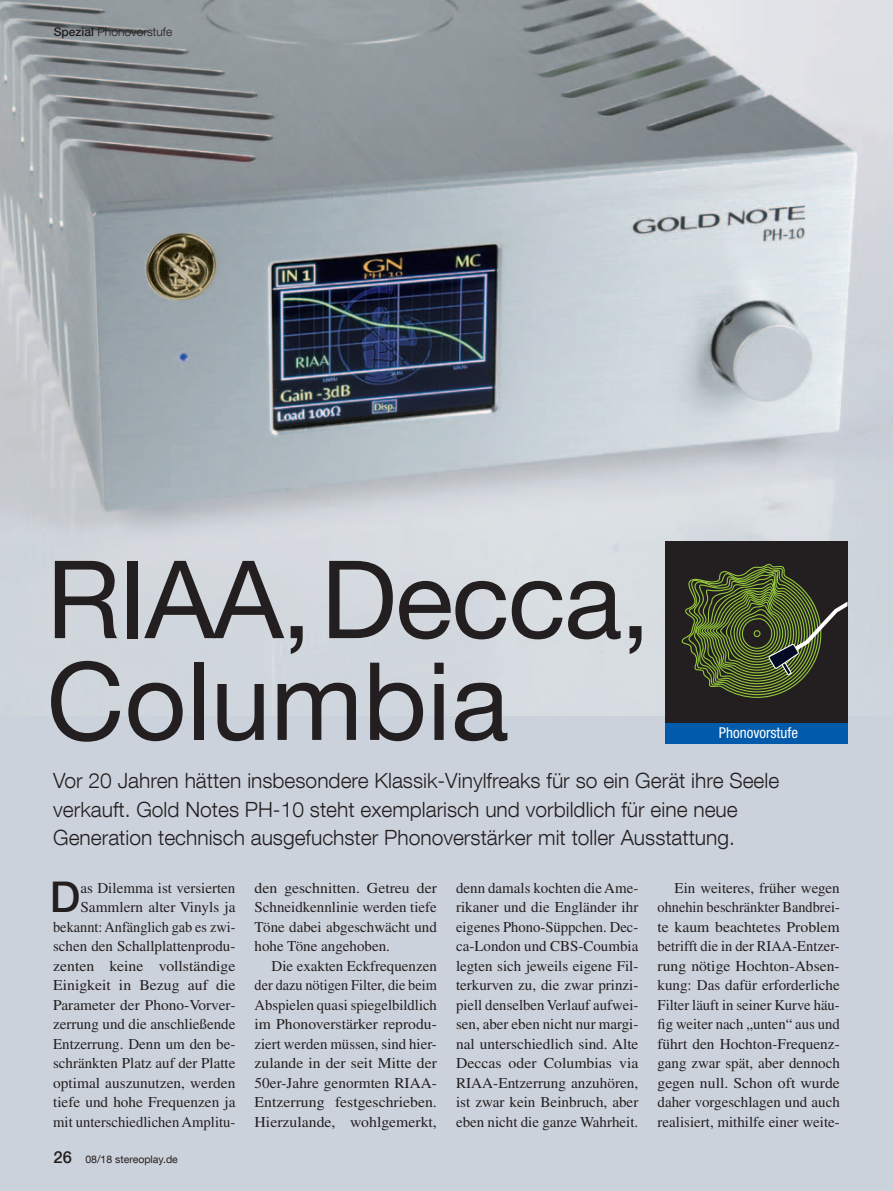
<style>
.page{position:relative;width:893px;height:1191px;background:#ccd2dc}
.page>*{position:absolute;margin:0;border:0;box-sizing:border-box;transform-origin:0 0}
._001_Headline{font:108.15px/101.7px "Helvetica Neue LT Com";letter-spacing:-.01em;color:#231f20}
._005_Body_Initial{font:500 42.3px "Helvetica Neue LT Com";color:#231f20}
._003_Vorspann{font:300 21px/28.5px "Helvetica Neue LT Com";color:#231f20}
.t1{font:500 16.5px "Helvetica Neue LT Com";color:#231f20}
._006_Body_4mm{font:15px/19.5px "Times LT Std";color:#231f20;text-align:justify}
._005_Body_Initial-2{font:15px/19.5px "Times LT Std";color:#231f20;text-align:right}
._005_Body_Initial-3{font:15px/19.5px "Times LT Std";color:#231f20;text-align:justify;scale:1.05 1}
._101_Tabelle_Produkt{font:condensed 15px "Helvetica Neue LT Std";color:#fff}
.Rubrikenzeile_Neu{font:300 12px "Helvetica Neue LT Com";color:#231f20}
.xxx_-Pagina{font:10.5px "Helvetica Neue LT Com";color:#231f20}
.s1{font-weight:500}
</style>
<div class="page">
<img style="left:0;top:0;width:893px;height:715px">
<div style="left:665px;top:541px;width:182px;height:183px;background:#231f20"></div>
<svg style="left:681px;top:564px;width:166px;height:134px"></svg>
<div style="left:665px;top:723px;width:182px;height:20px;background:#015aaa"></div>
<p class="Rubrikenzeile_Neu" style="left:54px;top:24px;width:120px"><span class="s1">Spezial</span> Phonovorstufe</p>
<p class="_001_Headline" style="left:46px;top:546px;width:606px">RIAA,Decca,<br>Columbia</p>
<p class="_003_Vorspann" style="left:53px;top:766px;width:728px">Vor 20 Jahren hätten insbesondere Klassik-Vinylfreaks für so ein Gerät ihre Seele verkauft. Gold Notes PH-10 steht exemplarisch und vorbildlich für eine neue<br>Generation technisch ausgefuchster Phonoverstärker mit toller Ausstattung.</p>
<p class="_005_Body_Initial" style="left:50px;top:871px;width:32px">D</p>
<p class="_101_Tabelle_Produkt" style="left:719px;top:724px;width:81px">Phonovorstufe</p>
<p class="_005_Body_Initial-2" style="left:53px;top:877px;width:184px">as Dilemma ist versierten<br>Sammlern alter Vinyls ja bekannt: Anfänglich gab es zwi&shy;schen den Schallplattenprodu&shy;zenten keine vollständige<br>Einigkeit in Bezug auf die<br>Parameter der Phono-Vorver&shy;zerrung und die anschließende<br>Entzerrung. Denn um den be&shy;schränkten Platz auf der Platte optimal auszunutzen, werden tiefe und hohe Frequenzen ja mit unterschiedlichen Amplitu-</p>
<p class="_005_Body_Initial-3" style="left:255px;top:877px;width:175px">den geschnitten. Getreu der Schneidkennlinie werden tiefe Töne dabei abgeschwächt und hohe Töne angehoben.</p>
<p class="_006_Body_4mm" style="left:456px;top:877px;width:184px">denn damals kochten die Ame&shy;rikaner und die Engländer ihr eigenes Phono-Süppchen. Dec&shy;ca-London und CBS-Coumbia legten sich jeweils eigene Fil&shy;terkurven zu, die zwar prinzi&shy;piell denselben Verlauf aufwei&shy;sen, aber eben nicht nur margi&shy;nal unterschiedlich sind. Alte Deccas oder Columbias via RIAA-Entzerrung anzuhören, ist zwar kein Beinbruch, aber eben nicht die ganze Wahrheit.</p>
<p class="_006_Body_4mm" style="left:657px;top:877px;width:184px;text-indent:17px">Ein weiteres, früher wegen ohnehin beschränkter Bandbrei&shy;te kaum beachtetes Problem betrifft die in der RIAA-Entzer&shy;rung nötige Hochton-Absen&shy;kung: Das dafür erforderliche Filter läuft in seiner Kurve häu&shy;fig weiter nach „unten“ aus und führt den Hochton-Frequenz&shy;gang zwar spät, aber dennoch gegen null. Schon oft wurde daher vorgeschlagen und auch realisiert, mithilfe einer weite-</p>
<p class="_006_Body_4mm" style="left:255px;top:955px;width:184px;text-indent:17px">Die exakten Eckfrequenzen der dazu nötigen Filter, die beim Abspielen quasi spiegelbildlich im Phonoverstärker reprodu&shy;ziert werden müssen, sind hier&shy;zulande in der seit Mitte der 50er-Jahre genormten RIAA-Entzerrung festgeschrieben.<br>Hierzulande, wohlgemerkt,</p>
<p class="t1" style="left:54px;top:1147px;width:20px">26</p>
<p class="xxx_-Pagina" style="left:85px;top:1152px;width:94px">08/18 stereoplay.de</p>
</div>
